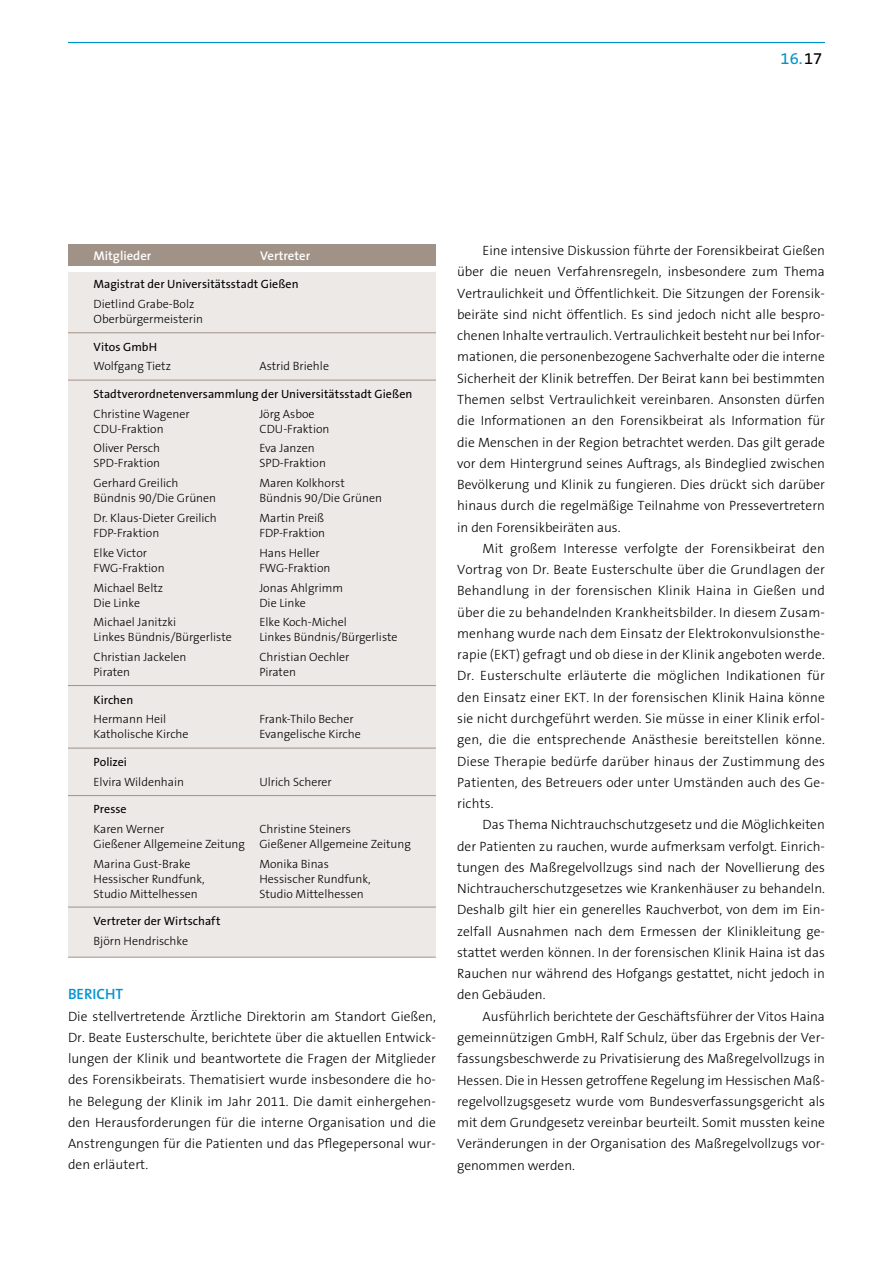
<style>
.page{position:relative;width:893px;height:1263px;background:#fff}
.page>*{position:absolute;margin:0;border:0;box-sizing:border-box;transform-origin:0 0}
.t1{font:16.5px "The Sans B5 Plain";color:#0093d1}
.t2{font:600 15px "The Sans";color:#0093d1}
.t3{font:300 13.5px/21.3px "The Sans B3";color:#000;text-align:justify}
.t4{font:600 12.75px "The Sans";color:#fff}
.t5{font:300 12px/15px "The Sans B3";color:#000}
.t6{font:12px "The Sans B5 Plain";letter-spacing:.005em;color:#000}
.s1{color:#000}
</style>
<div class="page">
<div style="left:68px;top:244px;width:368px;height:22px;background:#a19288"></div>
<div style="left:68px;top:272px;width:368px;height:685px;background:#ece9e7"></div>
<hr style="left:68px;top:795px;width:368px;height:1px;background:#a19288">
<hr style="left:68px;top:748px;width:368px;height:1px;background:#a19288">
<hr style="left:68px;top:907px;width:368px;height:1px;background:#a19288">
<hr style="left:68px;top:332px;width:368px;height:1px;background:#a19288">
<hr style="left:68px;top:380px;width:368px;height:1px;background:#a19288">
<hr style="left:68px;top:957px;width:368px;height:1px;background:#a19288">
<hr style="left:68px;top:685px;width:368px;height:1px;background:#a19288">
<hr style="left:68px;top:42px;width:757px;height:1px;background:#0093d1">
<p class="t1" style="left:781px;top:49px;width:43px">16.<span class="s1">17</span></p>
<p class="t4" style="left:94px;top:245px;width:59px">Mitglieder</p>
<p class="t4" style="left:260px;top:245px;width:51px">Vertreter</p>
<p class="t6" style="left:94px;top:278px;width:207px">Magistrat der U niversitätsstadt Gießen</p>
<p class="t5" style="left:94px;top:297px;width:111px">Dietlind Grabe-Bolz<br>Oberbürgermeisterin</p>
<p class="t6" style="left:94px;top:340px;width:65px">Vitos GmbH</p>
<p class="t5" style="left:94px;top:359px;width:79px">Wolfgang Tietz</p>
<p class="t5" style="left:259px;top:359px;width:71px">Astrid Briehle</p>
<p class="t6" style="left:94px;top:387px;width:320px">Stadtverordnetenversammlung der U niversitätsstadt Gießen</p>
<p class="t5" style="left:94px;top:406px;width:98px">Christine Wagener</p>
<p class="t5" style="left:259px;top:406px;width:57px">Jörg Asboe</p>
<p class="t5" style="left:94px;top:421px;width:72px">CDU-Fraktion</p>
<p class="t5" style="left:259px;top:421px;width:72px">CDU-Fraktion</p>
<p class="t5" style="left:94px;top:441px;width:68px">Oliver Persch</p>
<p class="t5" style="left:259px;top:441px;width:57px">Eva Janzen</p>
<p class="t5" style="left:94px;top:456px;width:68px">SPD-Fraktion</p>
<p class="t5" style="left:259px;top:456px;width:68px">SPD-Fraktion</p>
<p class="t5" style="left:94px;top:476px;width:86px">Gerhard Greilich</p>
<p class="t5" style="left:259px;top:476px;width:87px">Maren Kolkhorst</p>
<p class="t5" style="left:94px;top:491px;width:124px">Bündnis 90/Die Grünen</p>
<p class="t5" style="left:259px;top:491px;width:124px">Bündnis 90/Die Grünen</p>
<p class="t5" style="left:94px;top:511px;width:125px">Dr. Klaus-Dieter Greilich</p>
<p class="t5" style="left:259px;top:511px;width:66px">Martin Preiß</p>
<p class="t5" style="left:94px;top:526px;width:67px">FDP-Fraktion</p>
<p class="t5" style="left:259px;top:526px;width:67px">FDP-Fraktion</p>
<p class="t5" style="left:94px;top:546px;width:55px">Elke Victor</p>
<p class="t5" style="left:259px;top:546px;width:62px">Hans Heller</p>
<p class="t5" style="left:94px;top:561px;width:73px">FWG-Fraktion</p>
<p class="t5" style="left:259px;top:561px;width:73px">FWG-Fraktion</p>
<p class="t5" style="left:94px;top:580px;width:71px">Michael Beltz</p>
<p class="t5" style="left:259px;top:580px;width:85px">Jonas Ahlgrimm</p>
<p class="t5" style="left:94px;top:595px;width:48px">Die Linke</p>
<p class="t5" style="left:259px;top:595px;width:48px">Die Linke</p>
<p class="t5" style="left:94px;top:615px;width:84px">Michael Janitzki</p>
<p class="t5" style="left:259px;top:615px;width:89px">Elke Koch-Michel</p>
<p class="t5" style="left:94px;top:630px;width:140px">Linkes Bündnis/Bürgerliste</p>
<p class="t5" style="left:259px;top:630px;width:140px">Linkes Bündnis/Bürgerliste</p>
<p class="t5" style="left:94px;top:650px;width:94px">Christian Jackelen</p>
<p class="t5" style="left:259px;top:650px;width:91px">Christian Oechler</p>
<p class="t5" style="left:94px;top:665px;width:38px">Piraten</p>
<p class="t5" style="left:259px;top:665px;width:38px">Piraten</p>
<p class="t6" style="left:94px;top:693px;width:41px">Kirchen</p>
<p class="t5" style="left:94px;top:712px;width:74px">Hermann Heil</p>
<p class="t5" style="left:259px;top:712px;width:96px">Frank-Thilo Becher</p>
<p class="t5" style="left:94px;top:727px;width:97px">Katholische Kirche</p>
<p class="t5" style="left:259px;top:727px;width:103px">Evangelische Kirche</p>
<p class="t6" style="left:94px;top:755px;width:35px">Polizei</p>
<p class="t5" style="left:94px;top:774px;width:92px">Elvira Wildenhain</p>
<p class="t5" style="left:259px;top:774px;width:74px">Ulrich Scherer</p>
<p class="t6" style="left:94px;top:803px;width:35px">Presse</p>
<p class="t5" style="left:94px;top:822px;width:72px">Karen Werner</p>
<p class="t5" style="left:94px;top:822px;width:319px;text-indent:166px">Christine Steiners<br>Gießener Allgemeine Zeitung Gießener Allgemeine Zeitung</p>
<p class="t5" style="left:94px;top:857px;width:99px">Marina Gust-Brake</p>
<p class="t5" style="left:259px;top:857px;width:71px">Monika Binas</p>
<p class="t5" style="left:94px;top:872px;width:113px">Hessischer Rundfunk,</p>
<p class="t5" style="left:259px;top:872px;width:113px">Hessischer Rundfunk,</p>
<p class="t5" style="left:94px;top:887px;width:106px">Studio Mittelhessen</p>
<p class="t5" style="left:259px;top:887px;width:106px">Studio Mittelhessen</p>
<p class="t6" style="left:94px;top:915px;width:128px">Vertreter der Wirtschaft</p>
<p class="t5" style="left:94px;top:934px;width:96px">Björn Hendrischke</p>
<p class="t2" style="left:68px;top:982px;width:9px">Bericht</p>
<p class="t3" style="left:68px;top:1006px;width:369px">Die stellvertretende Ärztliche Direktorin am Standort Gießen, Dr. Beate Eusterschulte, berichtete über die aktuellen Entwick&shy;lungen der Klinik und beantwortete die Fragen der Mitglieder des Forensikbeirats. Thematisiert wurde insbesondere die ho&shy;he Belegung der Klinik im Jahr 2011. Die damit einhergehen&shy;den Herausforderungen für die interne Organisation und die Anstrengungen für die Patienten und das Pflegepersonal wur&shy;den erläutert.</p>
<p class="t3" style="left:457px;top:240px;width:369px;text-indent:26px">Eine intensive Diskussion führte der Forensikbeirat Gießen über die neuen Verfahrensregeln, insbesondere zum Thema Vertraulichkeit und Öffentlichkeit. Die Sitzungen der Forensik&shy;beiräte sind nicht öffentlich. Es sind jedoch nicht alle bespro&shy;chenen Inhalte vertraulich. Vertraulichkeit besteht nur bei Infor&shy;mationen, die personenbezogene Sachverhalte oder die interne Sicherheit der Klinik betreffen. Der Beirat kann bei bestimmten Themen selbst Vertraulichkeit vereinbaren. Ansonsten dürfen die Informationen an den Forensikbeirat als Information für die Menschen in der Region betrachtet werden. Das gilt gerade vor dem Hintergrund seines Auftrags, als Bindeglied zwischen Bevölkerung und Klinik zu fungieren. Dies drückt sich darüber hinaus durch die regelmäßige Teilnahme von Pressevertretern in den Forensikbeiräten aus.</p>
<p class="t3" style="left:457px;top:538px;width:369px;text-indent:26px">Mit großem Interesse verfolgte der Forensikbeirat den Vortrag von Dr. Beate Eusterschulte über die Grundlagen der Behandlung in der forensischen Klinik Haina in Gießen und über die zu behandelnden Krankheitsbilder. In diesem Zusam&shy;menhang wurde nach dem Einsatz der Elektrokonvulsionsthe&shy;rapie (EKT) gefragt und ob diese in der Klinik angeboten werde.<br>Dr. Eusterschulte erläuterte die möglichen Indikationen für den Einsatz einer EKT. In der forensischen Klinik Haina könne sie nicht durchgeführt werden. Sie müsse in einer Klinik erfol&shy;gen, die die entsprechende Anästhesie bereitstellen könne.<br>Diese Therapie bedürfe darüber hinaus der Zustimmung des Patienten, des Betreuers oder unter Umständen auch des Ge&shy;richts.</p>
<p class="t3" style="left:457px;top:814px;width:369px;text-indent:26px">Das Thema Nichtrauchschutzgesetz und die Möglichkeiten der Patienten zu rauchen, wurde aufmerksam verfolgt. Einrich&shy;tungen des Maßregelvollzugs sind nach der Novellierung des Nichtraucherschutzgesetzes wie Krankenhäuser zu behandeln.<br>Deshalb gilt hier ein generelles Rauchverbot, von dem im Ein&shy;zelfall Ausnahmen nach dem Ermessen der Klinikleitung ge&shy;stattet werden können. In der forensischen Klinik Haina ist das Rauchen nur während des Hofgangs gestattet, nicht jedoch in den Gebäuden.</p>
<p class="t3" style="left:457px;top:1006px;width:369px;text-indent:26px">Ausführlich berichtete der Geschäftsführer der Vitos Haina gemeinnützigen GmbH, Ralf Schulz, über das Ergebnis der Ver&shy;fassungsbeschwerde zu Privatisierung des Maßregelvollzugs in Hessen. Die in Hessen getroffene Regelung im Hessischen Maß&shy;regelvollzugsgesetz wurde vom Bundesverfassungsgericht als mit dem Grundgesetz vereinbar beurteilt. Somit mussten keine Veränderungen in der Organisation des Maßregelvollzugs vor&shy;genommen werden.</p>
</div>
